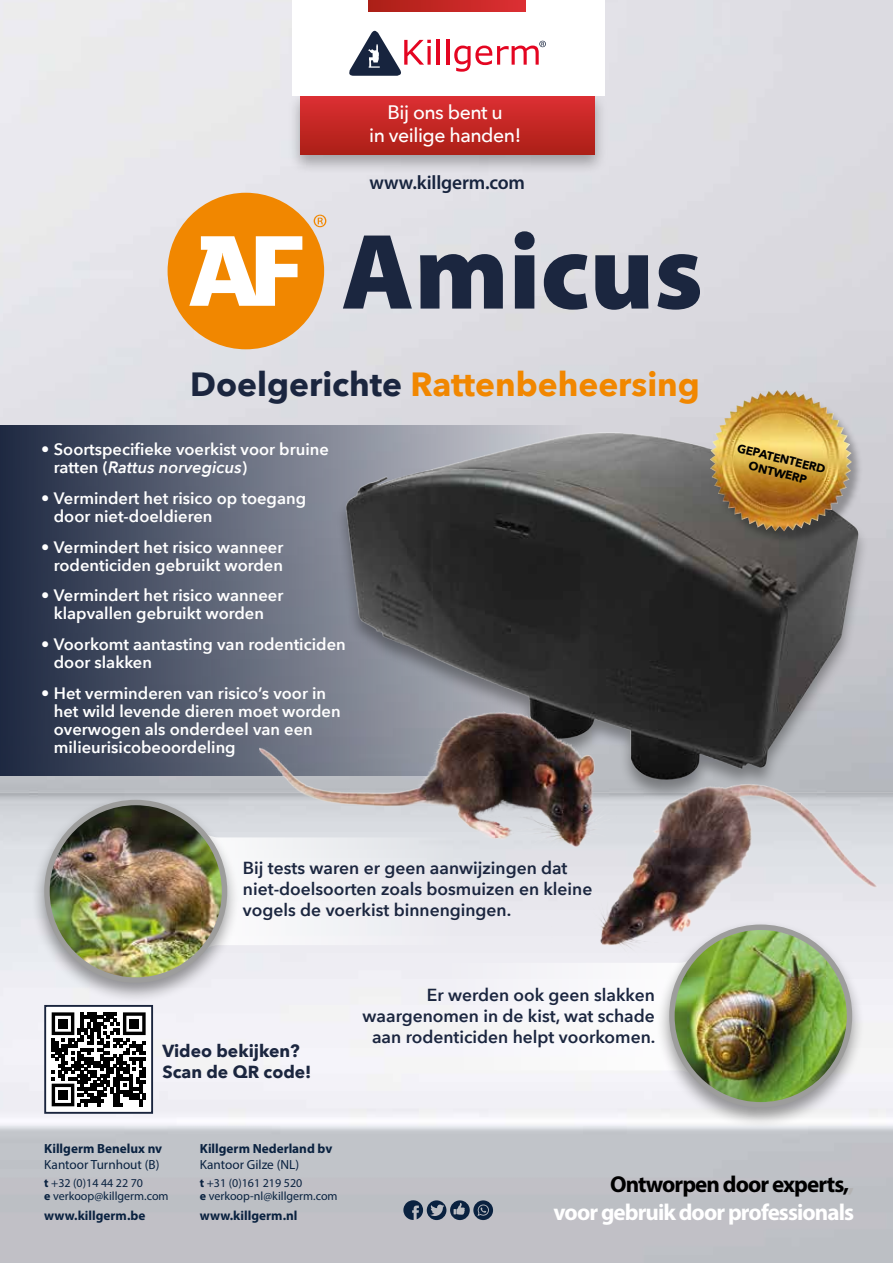
<style>
.page{position:relative;width:893px;height:1263px;background:#fff}
.page>*{position:absolute;margin:0;border:0;box-sizing:border-box;transform-origin:0 0}
.t1{font:900 108.3px "Myriad Pro";color:#1b263f}
.t2{font:700 33.45px "Avenir Next";color:#f18700}
.t3{font:700 23.1px/27.8px "Myriad Pro";letter-spacing:-.04em;color:#fff;text-align:right}
.t4{font:500 19.5px/23.4px "Avenir Next";letter-spacing:-.025em;color:#fff;text-align:center}
.t5{font:600 19.5px "Myriad Pro";letter-spacing:-.01em;color:#17243e}
.t6{font:600 17.4px/20.9px "Avenir Next";color:#1b263f}
.t7{font:700 17.4px/20.9px "Avenir Next";color:#1b263f}
.t8{font:600 16.5px/18px "Avenir Next";color:#fff}
.t9{font:700 13.2px "Myriad Pro";color:#0a2240}
.t10{font:13.2px "Myriad Pro";color:#0a2240}
.t11{font:12px/13.5px "Myriad Pro";color:#0a2240}
.t12{font:700 11.7px/14.4px "Avenir Next";color:#000;text-align:center}
.s1{color:#1b263f}
.s2{font-style:italic}
.s3{font-weight:700}
.s4{color:#000}
.s5{color:#b3b2b2}
</style>
<div class="page">
<img style="left:0;top:0;width:893px;height:1263px">
<img style="left:552px;top:806px;width:339px;height:159px">
<svg style="left:0;top:425px;width:260px;height:351px;background:#434c60"></svg>
<div style="left:168px;top:193px;width:156px;height:156px;background:#f18700;border-radius:50%"></div>
<svg style="left:189px;top:236px;width:113px;height:70px"></svg>
<svg style="left:314px;top:215px;width:12px;height:12px"></svg>
<img style="left:283px;top:86px;width:328px;height:92px">
<div style="left:300px;top:95px;width:294px;height:59px;background:linear-gradient(to bottom,#dd2f33,#ac1f17)"></div>
<div style="left:292px;top:0;width:312px;height:95px;background:#fff"></div>
<hr style="left:437px;top:39px;width:3px;height:26px;background:#e40521">
<hr style="left:446px;top:39px;width:3px;height:26px;background:#e40521">
<svg style="left:349px;top:30px;width:82px;height:46px"></svg>
<svg style="left:454px;top:41px;width:92px;height:31px"></svg>
<svg style="left:368px;top:0;width:158px;height:11px;background:#c32724"></svg>
<img style="left:260px;top:420px;width:633px;height:386px">
<div style="left:711px;top:393px;width:153px;height:152px;background:#000;opacity:.3"></div>
<img style="left:710px;top:391px;width:64px;height:137px">
<div style="left:45px;top:1006px;width:107px;height:107px;background:#fff"></div>
<svg style="left:52px;top:1012px;width:94px;height:94px"></svg>
<div style="left:58px;top:1019px;width:10px;height:9px;background:#000"></div>
<div style="left:129px;top:1019px;width:10px;height:9px;background:#000"></div>
<div style="left:58px;top:1090px;width:10px;height:10px;background:#000"></div>
<div style="left:44px;top:1005px;width:109px;height:109px;border:2px solid #1a253e"></div>
<svg style="left:240px;top:862px;width:245px;height:118px;fill:#eeedf3"></svg>
<svg style="left:412px;top:928px;width:244px;height:177px;fill:#f4f4f7"></svg>
<div style="left:31px;top:794px;width:209px;height:209px;background:#000;opacity:.4"></div>
<img style="left:47px;top:802px;width:178px;height:178px;border-radius:89px">
<div style="left:44px;top:800px;width:183px;height:183px;border:5px solid #9d9d9c;border-radius:50%"></div>
<div style="left:656px;top:919px;width:209px;height:209px;background:#000;opacity:.4"></div>
<img style="left:672px;top:927px;width:177px;height:178px;border-radius:89px">
<div style="left:669px;top:924px;width:183px;height:183px;border:5px solid #9d9d9c;border-radius:50%"></div>
<svg style="left:403px;top:1200px;width:90px;height:20px;background:#5f6c7e"></svg>
<img style="left:238px;top:614px;width:378px;height:248px">
<p class="t4" style="left:369px;top:100px;width:153px">Bij ons bent u<br>in veilige handen!</p>
<p class="t5" style="left:369px;top:170px;width:157px">www.killgerm.com</p>
<h1 class="t1" style="left:341px;top:200px;width:363px">Amicus</h1>
<h2 class="t2" style="left:190px;top:355px;width:511px"><span class="s1">Doelgerichte</span> Rattenbeheersing</h2>
<p class="t8" style="left:54px;top:440px;width:277px;text-indent:-13px">• Soortspecifieke voerkist voor bruine ratten (<span class="s2">Rattus norvegicus</span>)</p>
<p class="t8" style="left:54px;top:489px;width:254px;text-indent:-13px">• Vermindert het risico op toegang door niet-doeldieren</p>
<p class="t8" style="left:41px;top:537px;width:244px;text-align:right">• Vermindert het risico wanneer rodenticiden gebruikt worden</p>
<p class="t8" style="left:41px;top:586px;width:244px;text-align:center">• Vermindert het risico wanneer klapvallen gebruikt worden</p>
<p class="t8" style="left:54px;top:635px;width:293px;text-indent:-13px">• Voorkomt aantasting van rodenticiden door slakken</p>
<p class="t8" style="left:54px;top:684px;width:288px;text-indent:-13px">• Het verminderen van risico’s voor in het wild levende dieren moet worden overwogen als onderdeel van een milieurisicobeoordeling</p>
<p class="t12" style="left:739px;top:440px;width:92px;rotate:14deg">GEPATENTEERD<br>ONTWERP</p>
<p class="t6" style="left:243px;top:857px;width:351px">Bij tests waren er geen aanwijzingen dat niet-doelsoorten zoals bosmuizen en kleine vogels de voerkist binnengingen.</p>
<p class="t7" style="left:162px;top:1041px;width:151px">Video bekijken?<br>Scan de QR code!</p>
<p class="t6" style="left:362px;top:984px;width:294px;text-align:right">Er werden ook geen slakken waargenomen in de kist, wat schade aan rodenticiden helpt voorkomen.</p>
<p class="t9" style="left:44px;top:1140px;width:120px">Killgerm Benelux nv</p>
<p class="t10" style="left:44px;top:1156px;width:117px">Kantoor Turnhout (B)</p>
<p class="t11" style="left:44px;top:1176px;width:126px"><span class="s3">t</span> +32 (0)14 44 22 70<br><span class="s3">e</span> verkoop@killgerm.com</p>
<p class="t9" style="left:44px;top:1207px;width:103px">www.killgerm.be</p>
<p class="t9" style="left:200px;top:1140px;width:134px">Killgerm Nederland bv</p>
<p class="t10" style="left:200px;top:1156px;width:101px">Kantoor Gilze (NL)</p>
<p class="t11" style="left:200px;top:1176px;width:139px"><span class="s3">t</span> +31 (0)161 219 520<br><span class="s3">e</span> verkoop-nl@killgerm.com</p>
<p class="t9" style="left:200px;top:1207px;width:99px">www.killgerm.nl</p>
<h3 class="t3" style="left:554px;top:1170px;width:302px"><span class="s4">Ontworpen door experts,</span><span class="s5">,<br></span>voor gebruik door professionals</h3>
</div>
